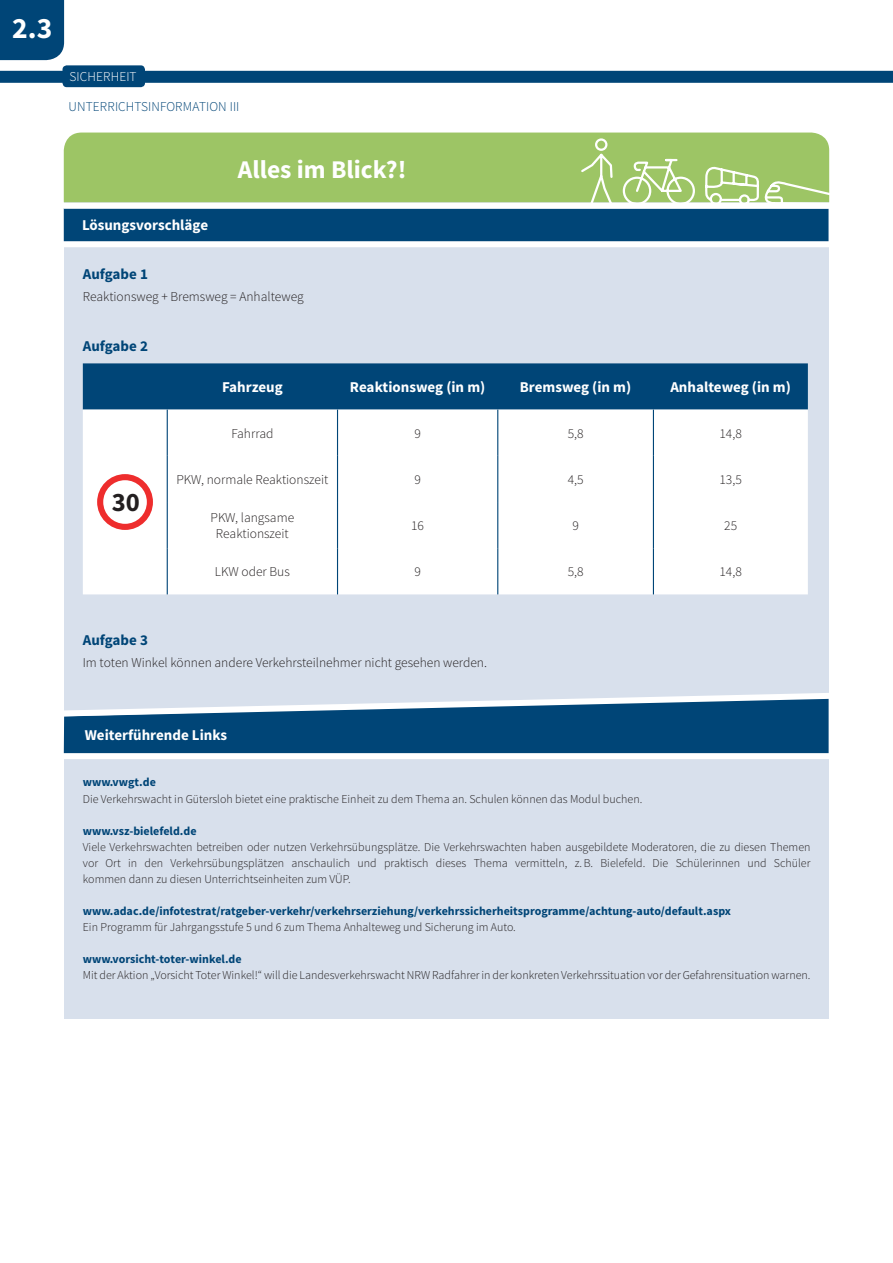
<style>
.page{position:relative;width:893px;height:1263px;background:#fff}
.page>*{position:absolute;margin:0;border:0;box-sizing:border-box;transform-origin:0 0}
.t1{font:700 29.55px "Source Sans Pro";color:#fff}
.t2{font:700 26.7px "Source Sans Pro";color:#231f20}
.t3{font:700 25.5px "Source Sans Pro";color:#fff}
.t4{font:700 15px "Source Sans Pro";color:#fff}
.t5{font:700 15px "Source Sans Pro";color:#004577}
.t6{font:300 13.5px/16.2px "Source Sans Pro";color:#231f20;text-align:center}
.t7{font:300 13.5px "Source Sans Pro";letter-spacing:.01em;color:#004577}
.t8{font:300 13.5px "Source Sans Pro";letter-spacing:.01em;color:#fff}
.t9{font:300 12px/16.2px "Source Sans Pro";color:#231f20;text-align:justify}
.t10{font:700 12px "Source Sans Pro";color:#004577}
</style>
<div class="page">
<div style="left:0;top:71px;width:893px;height:12px;background:#004577"></div>
<div style="left:63px;top:65px;width:82px;height:22px;background:#004577;border-radius:4px"></div>
<div style="left:0;top:0;width:64px;height:60px;background:#004577"></div>
<div style="left:64px;top:199px;width:764px;height:820px;background:#d8e0ec"></div>
<div style="left:64px;top:208px;width:764px;height:36px;background:#004577"></div>
<div style="left:55px;top:241px;width:781px;height:6px;background:#fff"></div>
<div style="left:64px;top:203px;width:765px;height:6px;background:#fff"></div>
<div style="left:83px;top:363px;width:725px;height:47px;background:#004577"></div>
<div style="left:83px;top:410px;width:725px;height:184px;background:#fff"></div>
<hr style="left:167px;top:410px;width:1px;height:46px;background:#004577">
<hr style="left:337px;top:410px;width:1px;height:46px;background:#004577">
<hr style="left:497px;top:410px;width:1px;height:46px;background:#004577">
<hr style="left:653px;top:410px;width:1px;height:46px;background:#004577">
<hr style="left:167px;top:456px;width:1px;height:46px;background:#004577">
<hr style="left:337px;top:456px;width:1px;height:46px;background:#004577">
<hr style="left:497px;top:456px;width:1px;height:46px;background:#004577">
<hr style="left:653px;top:456px;width:1px;height:46px;background:#004577">
<hr style="left:167px;top:502px;width:1px;height:46px;background:#004577">
<hr style="left:337px;top:502px;width:1px;height:46px;background:#004577">
<hr style="left:497px;top:502px;width:1px;height:46px;background:#004577">
<hr style="left:653px;top:502px;width:1px;height:46px;background:#004577">
<hr style="left:167px;top:548px;width:1px;height:46px;background:#004577">
<hr style="left:337px;top:548px;width:1px;height:46px;background:#004577">
<hr style="left:497px;top:548px;width:1px;height:46px;background:#004577">
<hr style="left:653px;top:548px;width:1px;height:46px;background:#004577">
<div style="left:97px;top:474px;width:56px;height:56px;background:#ee2d2d;border-radius:50%"></div>
<div style="left:103px;top:480px;width:44px;height:44px;background:#fff;border-radius:50%"></div>
<div style="left:64px;top:721px;width:764px;height:32px;background:#004577"></div>
<div style="left:53px;top:753px;width:796px;height:6px;background:#fff"></div>
<svg style="left:64px;top:689px;width:765px;height:32px"></svg>
<div style="left:64px;top:133px;width:760px;height:69px;background:#9dc565"></div>
<svg style="left:579px;top:137px;width:251px;height:66px;background:#a9cc78"></svg>
<h1 class="t1" style="left:12px;top:9px;width:42px">2.3</h1>
<p class="t8" style="left:69px;top:69px;width:69px">SICHERHEIT</p>
<p class="t7" style="left:69px;top:98px;width:172px">UNTERRICHTSINFORMATION III</p>
<h3 class="t3" style="left:238px;top:153px;width:170px">Alles im Blick?!</h3>
<p class="t4" style="left:82px;top:216px;width:128px">Lösungsvorschläge</p>
<p class="t5" style="left:83px;top:264px;width:67px">Aufgabe 1</p>
<p class="t6" style="left:83px;top:288px;width:222px">Reaktionsweg + Bremsweg = Anhalteweg</p>
<p class="t5" style="left:83px;top:336px;width:67px">Aufgabe 2</p>
<h2 class="t2" style="left:112px;top:485px;width:30px">30</h2>
<p class="t4" style="left:222px;top:377px;width:62px">Fahrzeug</p>
<p class="t4" style="left:350px;top:377px;width:137px">Reaktionsweg (in m)</p>
<p class="t4" style="left:520px;top:377px;width:113px">Bremsweg (in m)</p>
<p class="t4" style="left:670px;top:377px;width:122px">Anhalteweg (in m)</p>
<p class="t6" style="left:231px;top:425px;width:44px">Fahrrad</p>
<p class="t6" style="left:414px;top:425px;width:8px">9</p>
<p class="t6" style="left:568px;top:425px;width:17px">5,8</p>
<p class="t6" style="left:719px;top:425px;width:24px">14,8</p>
<p class="t6" style="left:176px;top:471px;width:153px">PKW, normale Reaktionszeit</p>
<p class="t6" style="left:414px;top:471px;width:8px">9</p>
<p class="t6" style="left:568px;top:471px;width:17px">4,5</p>
<p class="t6" style="left:719px;top:471px;width:24px">13,5</p>
<p class="t6" style="left:211px;top:510px;width:85px">PKW, langsame<br>Reaktionszeit</p>
<p class="t6" style="left:411px;top:518px;width:14px">16</p>
<p class="t6" style="left:572px;top:518px;width:8px">9</p>
<p class="t6" style="left:724px;top:518px;width:14px">25</p>
<p class="t6" style="left:215px;top:564px;width:76px">LKW oder Bus</p>
<p class="t6" style="left:414px;top:564px;width:8px">9</p>
<p class="t6" style="left:568px;top:564px;width:17px">5,8</p>
<p class="t6" style="left:719px;top:564px;width:24px">14,8</p>
<p class="t5" style="left:83px;top:630px;width:67px">Aufgabe 3</p>
<p class="t6" style="left:83px;top:654px;width:406px">Im toten Winkel können andere Verkehrsteilnehmer nicht gesehen werden.</p>
<p class="t4" style="left:85px;top:725px;width:144px">Weiterführende Links</p>
<p class="t10" style="left:83px;top:775px;width:75px">www.vwgt.de</p>
<p class="t9" style="left:83px;top:790px;width:561px">Die Verkehrswacht in Gütersloh bietet eine praktische Einheit zu dem Thema an. Schulen können das Modul buchen.</p>
<p class="t10" style="left:83px;top:823px;width:115px">www.vsz-bielefeld.de</p>
<p class="t9" style="left:83px;top:839px;width:729px">Viele Verkehrswachten betreiben oder nutzen Verkehrsübungsplätze. Die Verkehrswachten haben ausgebildete Moderatoren, die zu diesen Themen vor Ort in den Verkehrsübungsplätzen anschaulich und praktisch dieses Thema vermitteln, z.B. Bielefeld. Die Schülerinnen und Schüler kommen dann zu diesen Unterrichtseinheiten zum VÜP.</p>
<p class="t10" style="left:83px;top:903px;width:650px">www.adac.de/infotestrat/ratgeber-verkehr/verkehrserziehung/verkehrssicherheitsprogramme/achtung-auto/default.aspx</p>
<p class="t9" style="left:83px;top:919px;width:435px">Ein Programm für Jahrgangsstufe 5 und 6 zum Thema Anhalteweg und Sicherung im Auto.</p>
<p class="t10" style="left:83px;top:951px;width:160px">www.vorsicht-toter-winkel.de</p>
<p class="t9" style="left:83px;top:967px;width:729px">Mit der Aktion „Vorsicht Toter Winkel!“ will die Landesverkehrswacht NRW Radfahrer in der konkreten Verkehrssituation vor der Gefahrensituation warnen.</p>
</div>
